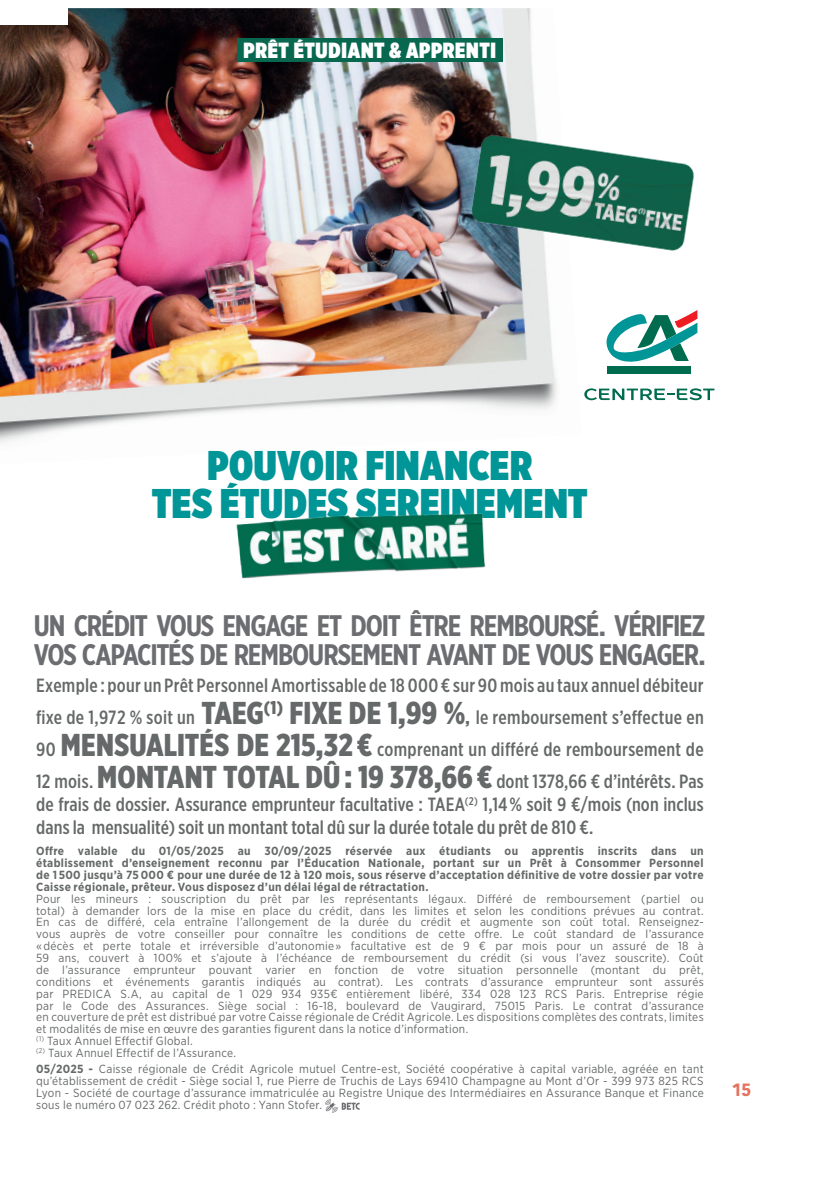
<style>
.page{position:relative;width:840px;height:1191px;background:#fff}
.page>*{position:absolute;margin:0;border:0;box-sizing:border-box;transform-origin:0 0}
.t1{font:900 41.4px/37.8px "Gotham X Narrow";letter-spacing:.015em;color:#009597;text-align:center}
.t2{font:700 29.6px/29.6px "Gotham X Narrow";letter-spacing:-.04em;color:#6c6d70}
.t3{font:900 22px "Gotham X Narrow";letter-spacing:.03em;color:#fff}
.t4{font:500 19.2px/32px "Gotham X Narrow";letter-spacing:.005em;color:#666969;text-align:justify}
.t5{font:700 18px "Kohinoor Bangla";color:#e4725f}
.t6{font:11.8px/11.8px "Gotham Narrow";letter-spacing:.025em;color:#666969}
.t7{font:700 11.8px/11.8px "Gotham Narrow";letter-spacing:.03em;color:#666969;text-align:justify}
.s1{font-weight:900;font-size:31.6px}
.s2{font-family:"Gotham Narrow";font-weight:900;font-size:16.2px}
.s3{font-weight:700}
</style>
<div class="page">
<img style="left:0;top:8px;width:557px;height:435px">
<img style="left:461px;top:126px;width:233px;height:135px">
<img style="left:236px;top:513px;width:250px;height:66px">
<div style="left:237px;top:38px;width:265px;height:24px;background:#08684f"></div>
<div style="left:607px;top:366px;width:83px;height:7px;background:#006c4f"></div>
<svg style="left:606px;top:310px;width:91px;height:57px"></svg>
<svg style="left:584px;top:388px;width:130px;height:12px"></svg>
<svg style="left:325px;top:1099px;width:34px;height:13px"></svg>
<div style="left:0;top:0;width:68px;height:24px;background:#fff"></div>
<h3 class="t3" style="left:243px;top:36px;width:254px">PRÊT ÉTUDIANT &amp; APPRENTI</h3>
<h1 class="t1" style="left:152px;top:446px;width:437px">POUVOIR FINANCER<br>TES ÉTUDES SEREINEMENT</h1>
<h2 class="t2" style="left:34px;top:610px;width:673px">UN CRÉDIT VOUS ENGAGE ET DOIT ÊTRE REMBOURSÉ. VÉRIFIEZ<br>VOS CAPACITÉS DE REMBOURSEMENT AVANT DE VOUS ENGAGER.</h2>
<p class="t4" style="left:36px;top:669px;width:668px">Exemple : pour un Prêt Personnel Amortissable de 18 000 € sur 90 mois au taux annuel débiteur fixe de 1,972 % soit un <span class="s1">TAEG</span><sup>(1)</sup> <span class="s1">FIXE DE 1,99 %</span><span class="s2">,</span> le remboursement s’effectue en 90 <span class="s1">MENSUALITÉS DE 215,32 €</span> comprenant un différé de remboursement de 12 mois. <span class="s1">MONTANT TOTAL DÛ : 19 378,66 €</span> dont 1378,66 € d’intérêts. Pas</p>
<h3 class="t4" style="left:36px;top:792px;width:668px;line-height:23px">de frais de dossier. Assurance emprunteur facultative : TAEA<sup>(2)</sup> 1,14 % soit 9 €/mois (non inclus dans la mensualité) soit un montant total dû sur la durée totale du prêt de 810 €.</h3>
<p class="t7" style="left:36px;top:845px;width:668px">Offre valable du 01/05/2025 au 30/09/2025 réservée aux étudiants ou apprentis inscrits dans un établissement d’enseignement reconnu par l’Éducation Nationale, portant sur un Prêt à Consommer Personnel de 1 500 jusqu’à 75 000 € pour une durée de 12 à 120 mois, sous réserve d’acceptation définitive de votre dossier par votre Caisse régionale, prêteur. Vous disposez d’un délai légal de rétractation.</p>
<p class="t6" style="left:36px;top:892px;width:668px">Pour les mineurs : souscription du prêt par les représentants légaux. Différé de remboursement (partiel ou total) à demander lors de la mise en place du crédit, dans les limites et selon les conditions prévues au contrat.<br>En cas de différé, cela entraîne l’allongement de la durée du crédit et augmente son coût total. Renseignez&shy;vous auprès de votre conseiller pour connaître les conditions de cette offre. Le coût standard de l’assurance « décès et perte totale et irréversible d’autonomie » facultative est de 9 € par mois pour un assuré de 18 à 59 ans, couvert à 100% et s’ajoute à l’échéance de remboursement du crédit (si vous l’avez souscrite). Coût de l’assurance emprunteur pouvant varier en fonction de votre situation personnelle (montant du prêt, conditions et événements garantis indiqués au contrat). Les contrats d’assurance emprunteur sont assurés par PREDICA S.A, au capital de 1 029 934 935€ entièrement libéré, 334 028 123 RCS Paris. Entreprise régie par le Code des Assurances. Siège social : 16-18, boulevard de Vaugirard, 75015 Paris. Le contrat d’assurance en couverture de prêt est distribué par votre Caisse régionale de Crédit Agricole. Les dispositions complètes des contrats, limites et modalités de mise en œuvre des garanties figurent dans la notice d’information.<br><sup>(1)</sup> Taux Annuel Effectif Global.<br><sup>(2)</sup> Taux Annuel Effectif de l’Assurance.</p>
<p class="t6" style="left:36px;top:1062px;width:668px;text-align:justify"><span class="s3">05/2025 -</span> Caisse régionale de Crédit Agricole mutuel Centre-est, Société coopérative à capital variable, agréée en tant qu’établissement de crédit - Siège social 1, rue Pierre de Truchis de Lays 69410 Champagne au Mont d’Or - 399 973 825 RCS Lyon - Société de courtage d’assurance immatriculée au Registre Unique des Intermédiaires en Assurance Banque et Finance sous le numéro 07 023 262. Crédit photo : Yann Stofer.</p>
<p class="t5" style="left:732px;top:1073px;width:20px">15</p>
</div>
